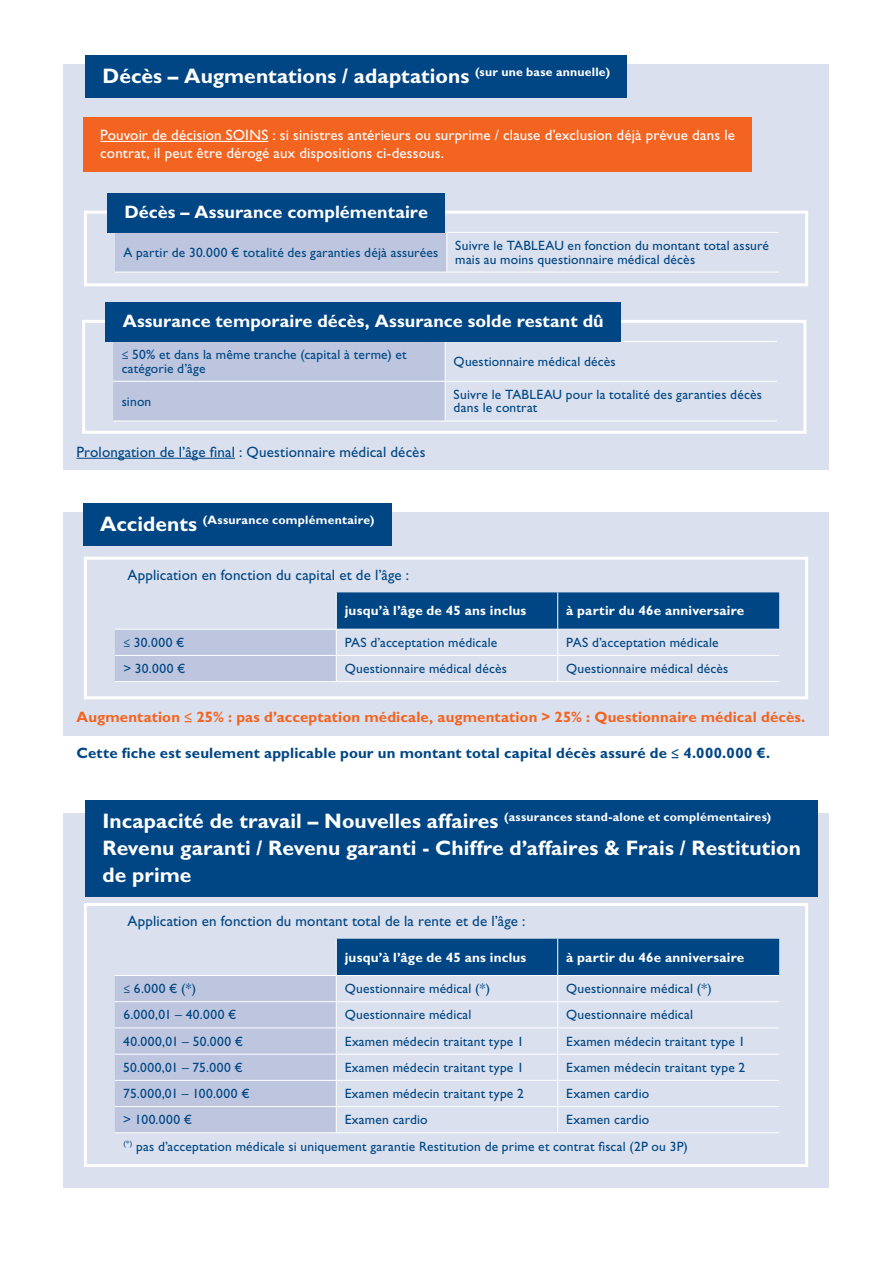
<style>
.page{position:relative;width:893px;height:1263px;background:#fff}
.page>*{position:absolute;margin:0;border:0;box-sizing:border-box;transform-origin:0 0}
.t1{font:700 21px/27px "Gill Sans Std";color:#fff}
.t2{font:700 18px "Gill Sans Std";letter-spacing:.005em;color:#fff}
.t3{font:15px "Gill Sans Std";letter-spacing:.01em;color:#004684}
.t4{font:15px/18px "Gill Sans Std";letter-spacing:.01em;color:#fff}
.t5{font:700 15px "Gill Sans Std";letter-spacing:.01em;color:#f36421}
.t6{font:700 15px "Gill Sans Std";letter-spacing:.01em;color:#004684}
.t7{font:13.5px/13.5px "Gill Sans Std";letter-spacing:.015em;color:#004684}
.t8{font:700 13.5px "Gill Sans Std";letter-spacing:.015em;color:#fff}
.t9{font:13.5px "Gill Sans Std";letter-spacing:.045em;color:#004684}
.t10{font:700 12.3px "Gill Sans Std";letter-spacing:.02em;color:#fff}
.s1{font-size:21px}
</style>
<div class="page">
<div style="left:64px;top:64px;width:765px;height:405px;background:#dae0ed"></div>
<div style="left:85px;top:56px;width:542px;height:42px;background:#004684"></div>
<div style="left:84px;top:211px;width:724px;height:75px;background:#dae0ed;border:3px solid #fff"></div>
<div style="left:115px;top:232px;width:332px;height:40px;background:#bdc6de"></div>
<hr style="left:115px;top:232px;width:332px;height:1px;background:#fff">
<hr style="left:447px;top:232px;width:332px;height:1px;background:#fff">
<hr style="left:446px;top:233px;width:1px;height:39px;background:#fff">
<hr style="left:115px;top:272px;width:332px;height:1px;background:#fff">
<hr style="left:447px;top:272px;width:332px;height:1px;background:#fff">
<div style="left:107px;top:193px;width:338px;height:39px;background:#004684"></div>
<div style="left:83px;top:117px;width:669px;height:54px;background:#f36421"></div>
<hr style="left:100px;top:141px;width:168px;height:1px;background:#fff">
<div style="left:82px;top:320px;width:724px;height:114px;background:#dae0ed;border:3px solid #fff"></div>
<div style="left:113px;top:342px;width:332px;height:79px;background:#bdc6de"></div>
<hr style="left:445px;top:341px;width:332px;height:1px;background:#fff">
<hr style="left:445px;top:342px;width:1px;height:39px;background:#fff">
<hr style="left:113px;top:381px;width:332px;height:1px;background:#fff">
<hr style="left:445px;top:381px;width:332px;height:1px;background:#fff">
<hr style="left:445px;top:382px;width:1px;height:39px;background:#fff">
<hr style="left:113px;top:421px;width:332px;height:1px;background:#fff">
<hr style="left:445px;top:421px;width:332px;height:1px;background:#fff">
<div style="left:106px;top:302px;width:515px;height:40px;background:#004684"></div>
<hr style="left:77px;top:458px;width:158px;height:1px;background:#004684">
<div style="left:64px;top:512px;width:765px;height:223px;background:#dae0ed"></div>
<div style="left:83px;top:504px;width:309px;height:42px;background:#004684"></div>
<div style="left:84px;top:557px;width:724px;height:142px;background:#dae0ed;border:3px solid #fff"></div>
<svg style="left:115px;top:592px;width:664px;height:89px"></svg>
<hr style="left:115px;top:681px;width:221px;height:1px;background:#fff">
<hr style="left:336px;top:681px;width:222px;height:1px;background:#fff">
<hr style="left:558px;top:681px;width:221px;height:1px;background:#fff">
<div style="left:64px;top:813px;width:765px;height:374px;background:#dae0ed"></div>
<div style="left:85px;top:801px;width:733px;height:96px;background:#004684"></div>
<div style="left:84px;top:903px;width:724px;height:264px;background:#dae0ed;border:3px solid #fff"></div>
<svg style="left:115px;top:939px;width:664px;height:193px"></svg>
<hr style="left:115px;top:1132px;width:221px;height:1px;background:#fff">
<hr style="left:336px;top:1132px;width:222px;height:1px;background:#fff">
<hr style="left:558px;top:1132px;width:221px;height:1px;background:#fff">
<h1 class="t1" style="left:102px;top:62px;width:509px">Décès – Augmentations / adaptations <sup>(sur</sup> <sup>une</sup> <sup>base</sup> <sup>annuelle)</sup></h1>
<p class="t4" style="left:100px;top:126px;width:636px">Pouvoir de décision SOINS : si sinistres antérieurs ou surprime / clause d’exclusion déjà prévue dans le contrat, il peut être dérogé aux dispositions ci-dessous.</p>
<h2 class="t2" style="left:124px;top:202px;width:305px">Décès – Assurance complémentaire</h2>
<p class="t7" style="left:123px;top:246px;width:316px">A partir de 30.000 € totalité des garanties déjà assurées</p>
<p class="t7" style="left:455px;top:239px;width:315px">Suivre le TABLEAU en fonction du montant total assuré mais au moins questionnaire médical décès</p>
<h2 class="t2" style="left:123px;top:311px;width:483px">Assurance temporaire décès, Assurance solde restant dû</h2>
<p class="t7" style="left:122px;top:348px;width:287px">≤ 50% et dans la même tranche (capital à terme) et catégorie d’âge</p>
<p class="t7" style="left:454px;top:355px;width:164px">Questionnaire médical décès</p>
<p class="t7" style="left:122px;top:394px;width:31px">sinon</p>
<p class="t7" style="left:454px;top:388px;width:310px">Suivre le TABLEAU pour la totalité des garanties décès dans le contrat</p>
<p class="t3" style="left:77px;top:443px;width:350px">Prolongation de l’âge final : Questionnaire médical décès</p>
<p class="t10" style="left:100px;top:512px;width:276px"><span class="s1">Accidents</span> (Assurance complémentaire)</p>
<p class="t3" style="left:128px;top:566px;width:283px">Application en fonction du capital et de l’âge :</p>
<p class="t8" style="left:345px;top:603px;width:183px">jusqu’à l’âge de 45 ans inclus</p>
<p class="t8" style="left:566px;top:603px;width:180px">à partir du 46e anniversaire</p>
<p class="t7" style="left:123px;top:636px;width:63px">≤ 30.000 €</p>
<p class="t7" style="left:345px;top:636px;width:154px">PAS d’acceptation médicale</p>
<p class="t7" style="left:566px;top:636px;width:154px">PAS d’acceptation médicale</p>
<p class="t7" style="left:123px;top:662px;width:64px">&gt; 30.000 €</p>
<p class="t7" style="left:345px;top:662px;width:164px">Questionnaire médical décès</p>
<p class="t7" style="left:566px;top:662px;width:164px">Questionnaire médical décès</p>
<p class="t5" style="left:77px;top:708px;width:730px">Augmentation ≤ 25% : pas d’acceptation médicale, augmentation &gt; 25% : Questionnaire médical décès.</p>
<p class="t6" style="left:77px;top:744px;width:695px">Cette fiche est seulement applicable pour un montant total capital décès assuré de ≤ 4.000.000 €.</p>
<p class="t10" style="left:102px;top:809px;width:670px"><span class="s1">Incapacité de travail – Nouvelles affaires</span> (assurances stand-alone et complémentaires)</p>
<h1 class="t1" style="left:103px;top:834px;width:700px">Revenu garanti / Revenu garanti - Chiffre d’affaires &amp; Frais / Restitution de prime</h1>
<p class="t3" style="left:128px;top:912px;width:399px">Application en fonction du montant total de la rente et de l’âge :</p>
<p class="t8" style="left:345px;top:949px;width:183px">jusqu’à l’âge de 45 ans inclus</p>
<p class="t8" style="left:566px;top:949px;width:180px">à partir du 46e anniversaire</p>
<p class="t7" style="left:123px;top:982px;width:74px">≤ 6.000 € (*)</p>
<p class="t7" style="left:345px;top:982px;width:147px">Questionnaire médical (*)</p>
<p class="t7" style="left:566px;top:982px;width:147px">Questionnaire médical (*)</p>
<p class="t9" style="left:123px;top:1007px;width:115px">6.000,01 – 40.000 €</p>
<p class="t7" style="left:345px;top:1008px;width:128px">Questionnaire médical</p>
<p class="t7" style="left:566px;top:1008px;width:128px">Questionnaire médical</p>
<p class="t9" style="left:123px;top:1033px;width:121px">40.000,01 – 50.000 €</p>
<p class="t7" style="left:345px;top:1034px;width:181px">Examen médecin traitant type 1</p>
<p class="t7" style="left:566px;top:1034px;width:181px">Examen médecin traitant type 1</p>
<p class="t9" style="left:123px;top:1059px;width:121px">50.000,01 – 75.000 €</p>
<p class="t7" style="left:345px;top:1061px;width:181px">Examen médecin traitant type 1</p>
<p class="t7" style="left:566px;top:1061px;width:181px">Examen médecin traitant type 2</p>
<p class="t9" style="left:123px;top:1086px;width:128px">75.000,01 – 100.000 €</p>
<p class="t7" style="left:345px;top:1087px;width:181px">Examen médecin traitant type 2</p>
<p class="t7" style="left:566px;top:1087px;width:85px">Examen cardio</p>
<p class="t7" style="left:123px;top:1113px;width:70px">&gt; 100.000 €</p>
<p class="t7" style="left:345px;top:1113px;width:85px">Examen cardio</p>
<p class="t7" style="left:123px;top:1107px;width:566px;line-height:26.2px;text-indent:443px">Examen cardio<br><sup>(*)</sup> pas d’acceptation médicale si uniquement garantie Restitution de prime et contrat fiscal (2P ou 3P)</p>
</div>
